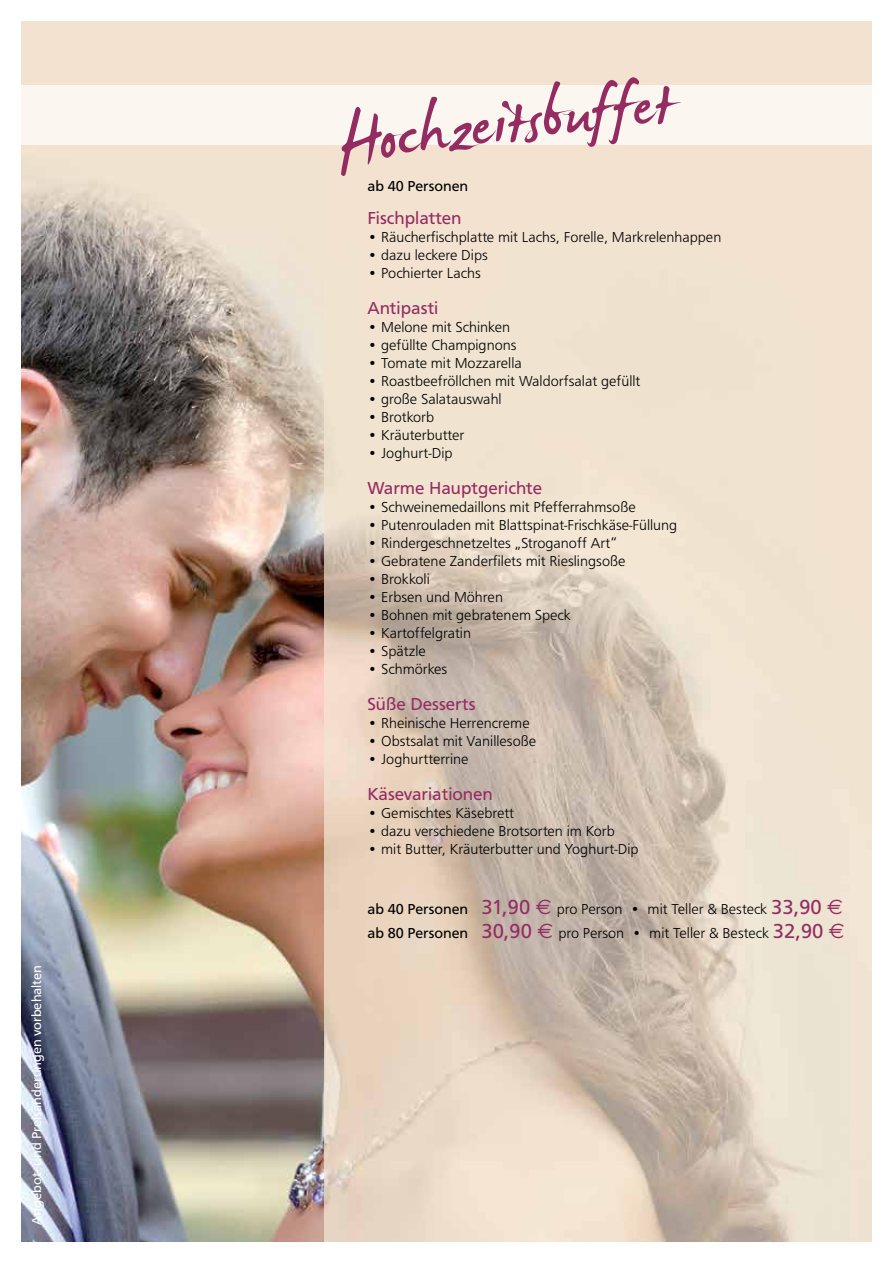
<style>
.page{position:relative;width:893px;height:1263px;background:#fff}
.page>*{position:absolute;margin:0;border:0;box-sizing:border-box;transform-origin:0 0}
.t1{font:105px "James Fajardo";color:#942c61}
.t2{font:18px "Frutus T";color:#942c61}
.t3{font:300 15px/24px "Frutus T";color:#000}
.t4{font:15px "Frutus T";color:#000}
.t5{font:13.5px "Frutus T";color:#fff}
.s1{font-weight:400}
.s2{font-weight:400;font-size:21px;color:#942c61}
.s3{font-family:"Euro Sans";font-weight:400;font-size:21px;color:#942c61}
</style>
<div class="page">
<img style="left:21px;top:21px;width:851px;height:1221px">
<img style="left:21px;top:22px;width:302px;height:1220px">
<div style="left:11px;top:85px;width:864px;height:60px;background:#fbf6f0"></div>
<p class="t5" style="left:29px;top:1225px;width:261px;rotate:-90deg">Angebot- und Preisänderungen vorbehalten</p>
<h1 class="t1" style="left:329px;top:90px;width:340px;rotate:-7deg">Hochzeitsbuffet</h1>
<p class="t4" style="left:367px;top:177px;width:102px">ab 40 Personen</p>
<p class="t2" style="left:367px;top:207px;width:96px">Fischplatten</p>
<p class="t3" style="left:367px;top:225px;width:355px">• Räucherfischplatte mit Lachs, Forelle, Markrelenhappen</p>
<p class="t3" style="left:367px;top:243px;width:122px">• dazu leckere Dips</p>
<p class="t3" style="left:367px;top:261px;width:115px">• Pochierter Lachs</p>
<p class="t2" style="left:367px;top:297px;width:73px">Antipasti</p>
<p class="t3" style="left:367px;top:315px;width:144px">• Melone mit Schinken</p>
<p class="t3" style="left:367px;top:333px;width:151px">• gefüllte Champignons</p>
<p class="t3" style="left:367px;top:351px;width:156px">• Tomate mit Mozzarella</p>
<p class="t3" style="left:367px;top:369px;width:275px">• Roastbeefröllchen mit Waldorfsalat gefüllt</p>
<p class="t3" style="left:367px;top:387px;width:136px">• große Salatauswahl</p>
<p class="t3" style="left:367px;top:405px;width:68px">• Brotkorb</p>
<p class="t3" style="left:367px;top:423px;width:99px">• Kräuterbutter</p>
<p class="t3" style="left:367px;top:441px;width:87px">• Joghurt-Dip</p>
<p class="t2" style="left:367px;top:477px;width:176px">Warme Hauptgerichte</p>
<p class="t3" style="left:367px;top:495px;width:270px">• Schweinemedaillons mit Pfefferrahmsoße</p>
<p class="t3" style="left:367px;top:513px;width:312px">• Putenrouladen mit Blattspinat-Frischkäse-Füllung</p>
<p class="t3" style="left:367px;top:531px;width:251px">• Rindergeschnetzeltes „Stroganoff Art“</p>
<p class="t3" style="left:367px;top:549px;width:260px">• Gebratene Zanderfilets mit Rieslingsoße</p>
<p class="t3" style="left:367px;top:567px;width:64px">• Brokkoli</p>
<p class="t3" style="left:367px;top:585px;width:137px">• Erbsen und Möhren</p>
<p class="t3" style="left:367px;top:603px;width:205px">• Bohnen mit gebratenem Speck</p>
<p class="t3" style="left:367px;top:621px;width:105px">• Kartoffelgratin</p>
<p class="t3" style="left:367px;top:639px;width:60px">• Spätzle</p>
<p class="t3" style="left:367px;top:657px;width:81px">• Schmörkes</p>
<p class="t2" style="left:367px;top:693px;width:110px">Süße Desserts</p>
<p class="t3" style="left:367px;top:711px;width:164px">• Rheinische Herrencreme</p>
<p class="t3" style="left:367px;top:729px;width:170px">• Obstsalat mit Vanillesoße</p>
<p class="t3" style="left:367px;top:747px;width:103px">• Joghurtterrine</p>
<p class="t2" style="left:367px;top:783px;width:127px">Käsevariationen</p>
<p class="t3" style="left:367px;top:801px;width:148px">• Gemischtes Käsebrett</p>
<p class="t3" style="left:367px;top:819px;width:249px">• dazu verschiedene Brotsorten im Korb</p>
<p class="t3" style="left:367px;top:837px;width:273px">• mit Butter, Kräuterbutter und Yoghurt-Dip</p>
<p class="t3" style="left:367px;top:897px;width:479px"><span class="s1">ab 40 Personen</span> <span class="s2">31,90</span> <span class="s3">E</span> pro Person • mit Teller &amp; Besteck <span class="s2">33,90</span> <span class="s3">E </span><span class="s1">ab 80 Personen</span> <span class="s2">30,90</span> <span class="s3">E</span> pro Person • mit Teller &amp; Besteck <span class="s2">32,90</span> <span class="s3">E</span></p>
</div>
